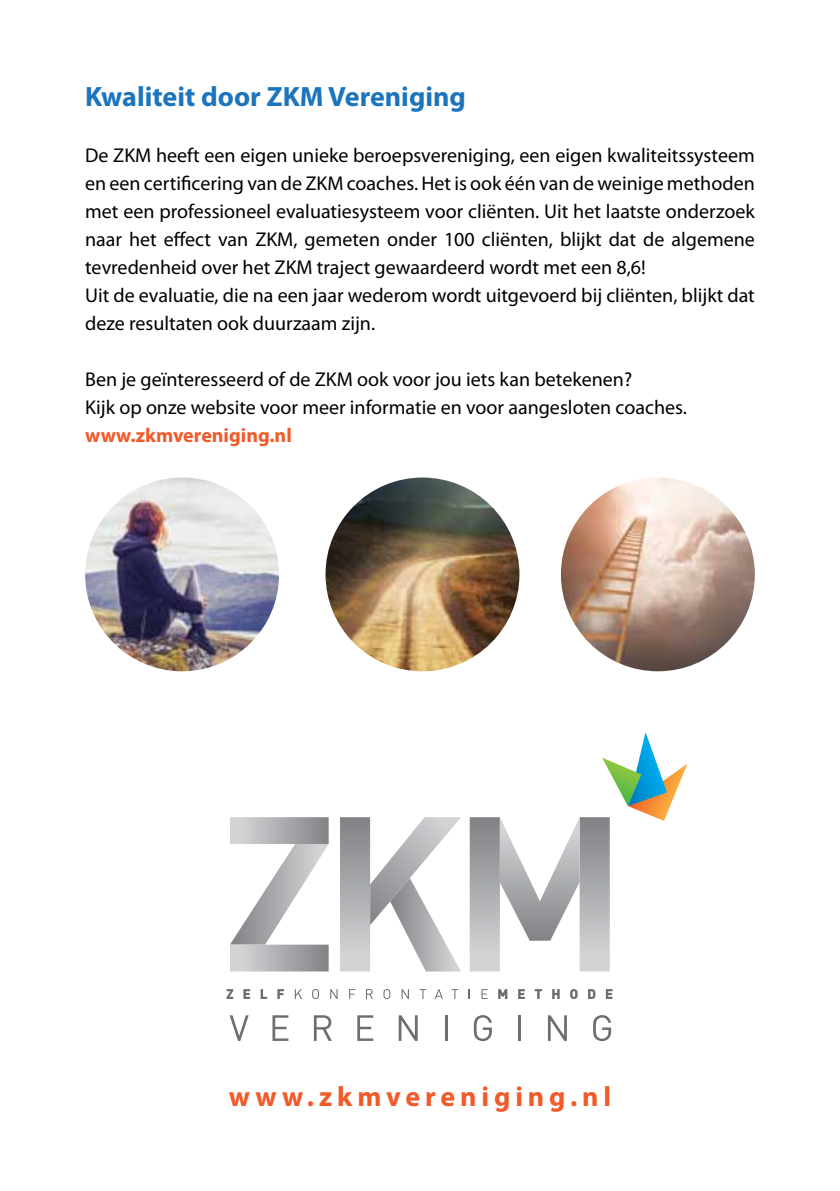
<style>
.page{position:relative;width:840px;height:1191px;background:#fff}
.page>*{position:absolute;margin:0;border:0;box-sizing:border-box;transform-origin:0 0}
.t1{font:700 28px "Myriad Pro";color:#1c75bc}
.t2{font:700 28px "Myriad Pro";letter-spacing:.175em;color:#f15a29}
.t3{font:20px/28px "Myriad Pro";color:#000}
.t4{font:700 20px "Myriad Pro";color:#f15a29}
</style>
<div class="page">
<svg style="left:230px;top:817px;width:98px;height:154px"></svg>
<svg style="left:340px;top:817px;width:121px;height:154px"></svg>
<svg style="left:229px;top:1015px;width:19px;height:26px"></svg>
<svg style="left:272px;top:1015px;width:16px;height:26px"></svg>
<svg style="left:314px;top:1015px;width:17px;height:26px"></svg>
<svg style="left:357px;top:1015px;width:16px;height:26px"></svg>
<svg style="left:398px;top:1015px;width:19px;height:26px"></svg>
<hr style="left:444px;top:1015px;width:3px;height:26px;background:#6d6e71">
<svg style="left:473px;top:1015px;width:18px;height:26px"></svg>
<hr style="left:517px;top:1015px;width:3px;height:26px;background:#6d6e71">
<svg style="left:548px;top:1015px;width:18px;height:26px"></svg>
<svg style="left:593px;top:1015px;width:17px;height:26px"></svg>
<svg style="left:226px;top:989px;width:7px;height:10px"></svg>
<svg style="left:243px;top:989px;width:7px;height:10px"></svg>
<svg style="left:260px;top:989px;width:7px;height:10px"></svg>
<svg style="left:277px;top:989px;width:7px;height:10px"></svg>
<svg style="left:295px;top:989px;width:7px;height:10px"></svg>
<svg style="left:312px;top:989px;width:7px;height:10px"></svg>
<svg style="left:330px;top:989px;width:7px;height:10px"></svg>
<svg style="left:349px;top:989px;width:6px;height:10px"></svg>
<svg style="left:366px;top:989px;width:6px;height:10px"></svg>
<svg style="left:383px;top:989px;width:7px;height:10px"></svg>
<svg style="left:401px;top:989px;width:7px;height:10px"></svg>
<svg style="left:419px;top:989px;width:7px;height:10px"></svg>
<svg style="left:435px;top:989px;width:7px;height:10px"></svg>
<svg style="left:451px;top:989px;width:7px;height:10px"></svg>
<svg style="left:481px;top:989px;width:6px;height:10px"></svg>
<svg style="left:498px;top:989px;width:9px;height:10px"></svg>
<svg style="left:518px;top:989px;width:6px;height:10px"></svg>
<svg style="left:534px;top:989px;width:7px;height:10px"></svg>
<svg style="left:552px;top:989px;width:7px;height:10px"></svg>
<svg style="left:570px;top:989px;width:7px;height:10px"></svg>
<svg style="left:588px;top:989px;width:7px;height:10px"></svg>
<svg style="left:605px;top:989px;width:7px;height:10px"></svg>
<svg style="left:469px;top:732px;width:218px;height:239px"></svg>
<img style="left:325px;top:477px;width:194px;height:194px;border-radius:97px">
<img style="left:560px;top:477px;width:194px;height:194px;border-radius:97px">
<img style="left:85px;top:477px;width:194px;height:194px;border-radius:97px">
<h1 class="t1" style="left:85px;top:78px;width:382px">Kwaliteit door ZKM Vereniging</h1>
<p class="t3" style="left:85px;top:141px;width:671px">De ZKM heeft een eigen unieke beroepsvereniging, een eigen kwaliteitssysteem en een certificering van de ZKM coaches. Het is ook één van de weinige methoden met een professioneel evaluatiesysteem voor cliënten. Uit het laatste onderzoek naar het effect van ZKM, gemeten onder 100 cliënten, blijkt dat de algemene tevredenheid over het ZKM traject gewaardeerd wordt met een 8,6!<br>Uit de evaluatie, die na een jaar wederom wordt uitgevoerd bij cliënten, blijkt dat deze resultaten ook duurzaam zijn.</p>
<p class="t3" style="left:85px;top:365px;width:603px">Ben je geïnteresseerd of de ZKM ook voor jou iets kan betekenen?<br>Kijk op onze website voor meer informatie en voor aangesloten coaches.</p>
<p class="t4" style="left:85px;top:422px;width:208px">www.zkmvereniging.nl</p>
<h1 class="t2" style="left:228px;top:1078px;width:384px">www.zkmvereniging.nl</h1>
</div>
